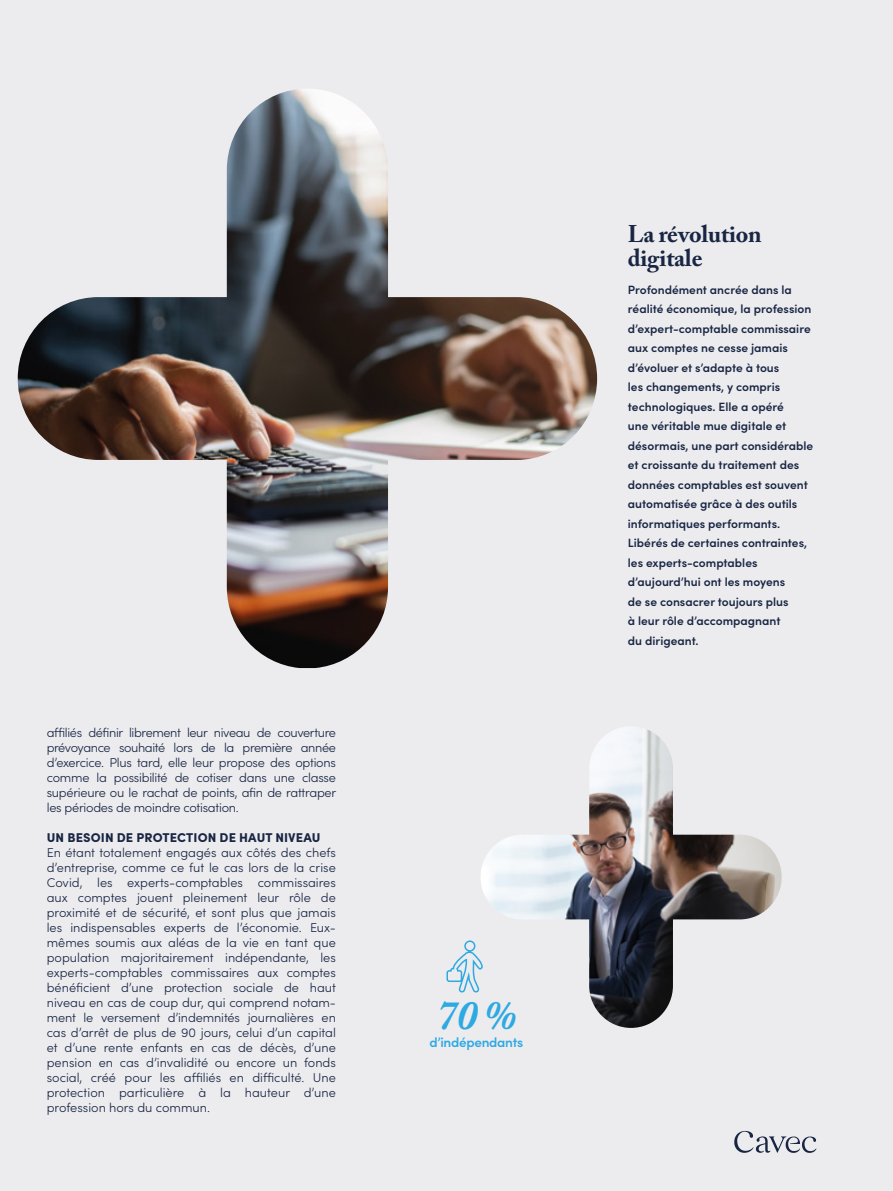
<style>
.page{position:relative;width:893px;height:1191px;background:#ececef}
.page>*{position:absolute;margin:0;border:0;box-sizing:border-box;transform-origin:0 0}
.t1{font:italic 700 42px "Adobe Caslon Pro";color:#2fa9e1}
.t2{font:700 24px/24px "Adobe Caslon Pro";letter-spacing:-.01em;color:#192643}
.t3{font:600 13.5px "Sofia Pro";letter-spacing:-.02em;color:#2fa9e1}
.t4{font:300 12.75px/15px "Sofia Pro";letter-spacing:-.02em;color:#192643;text-align:justify}
.t5{font:900 12.75px "Sofia Pro";letter-spacing:.01em;color:#192643}
.t6{font:600 12px/19.5px "Sofia Pro";color:#192643}
</style>
<div class="page">
<img style="left:18px;top:89px;width:579px;height:579px">
<img style="left:481px;top:727px;width:301px;height:301px">
<svg style="left:446px;top:939px;width:37px;height:54px"></svg>
<svg style="left:734px;top:1130px;width:82px;height:22px"></svg>
<p class="t4" style="left:47px;top:724px;width:291px">affiliés définir librement leur niveau de couverture prévoyance souhaité lors de la première année d’exercice. Plus tard, elle leur propose des options comme la possibilité de cotiser dans une classe supérieure ou le rachat de points, afin de rattraper les périodes de moindre cotisation.</p>
<p class="t5" style="left:47px;top:827px;width:275px">UN BESOIN DE PROTECTION DE HAUT NIVEAU</p>
<p class="t4" style="left:47px;top:844px;width:291px">En étant totalement engagés aux côtés des chefs d’entreprise, comme ce fut le cas lors de la crise Covid, les experts-comptables commissaires aux comptes jouent pleinement leur rôle de proximité et de sécurité, et sont plus que jamais les indispensables experts de l’économie. Eux&shy;mêmes soumis aux aléas de la vie en tant que population majoritairement indépendante, les experts-comptables commissaires aux comptes bénéficient d’une protection sociale de haut niveau en cas de coup dur, qui comprend notam&shy;ment le versement d’indemnités journalières en cas d’arrêt de plus de 90 jours, celui d’un capital et d’une rente enfants en cas de décès, d’une pension en cas d’invalidité ou encore un fonds social, créé pour les affiliés en difficulté. Une protection particulière à la hauteur d’une profession hors du commun.</p>
<h1 class="t1" style="left:437px;top:989px;width:81px">70 %</h1>
<p class="t3" style="left:429px;top:1032px;width:95px">d’indépendants</p>
<h2 class="t2" style="left:628px;top:221px;width:135px">La révolution digitale</h2>
<p class="t6" style="left:628px;top:279px;width:187px">Profondément ancrée dans la réalité économique, la profession d’expert-comptable commissaire aux comptes ne cesse jamais d’évoluer et s’adapte à tous<br>les changements, y compris technologiques. Elle a opéré<br>une véritable mue digitale et désormais, une part considérable et croissante du traitement des données comptables est souvent automatisée grâce à des outils informatiques performants.<br>Libérés de certaines contraintes, les experts-comptables d’aujourd’hui ont les moyens<br>de se consacrer toujours plus<br>à leur rôle d’accompagnant<br>du dirigeant.</p>
</div>
